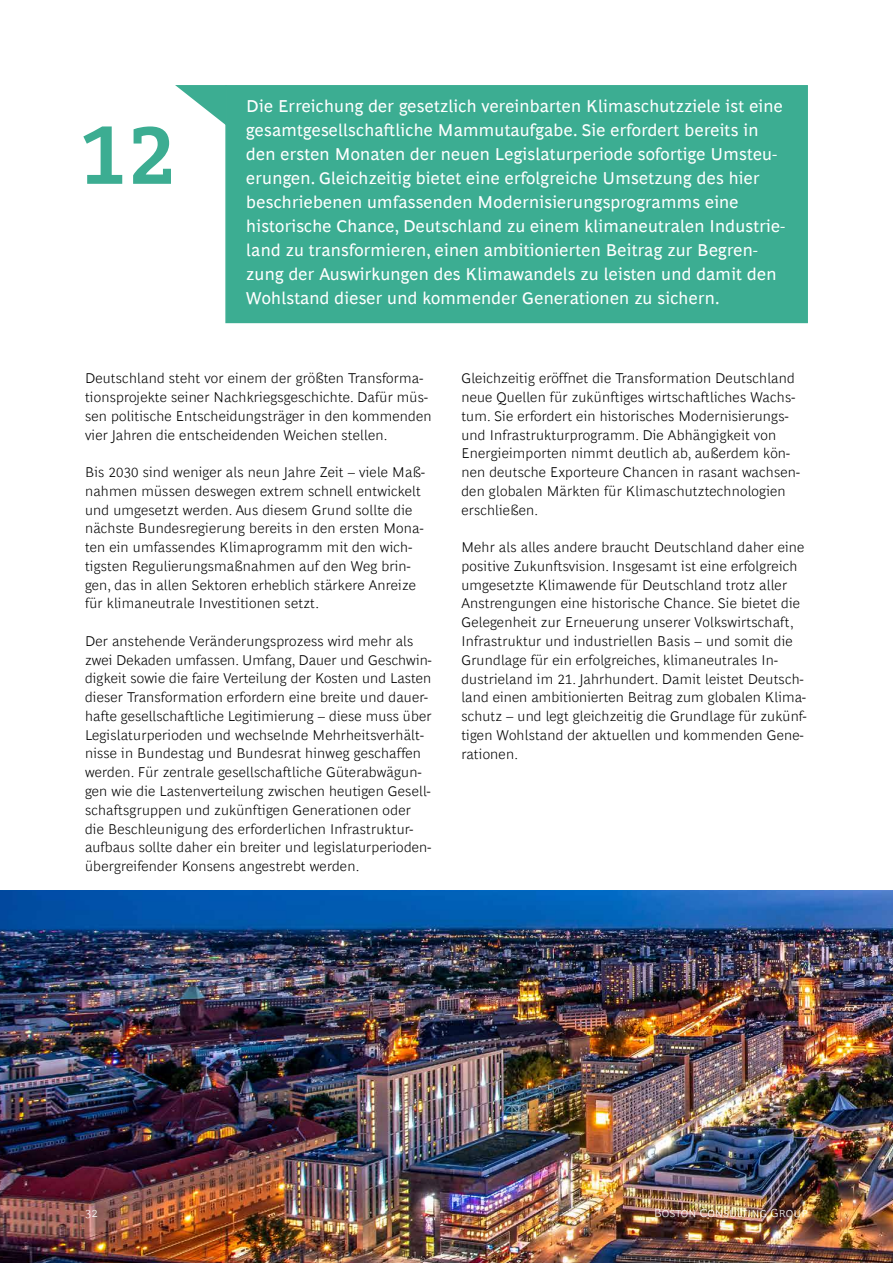
<style>
.page{position:relative;width:893px;height:1263px;background:#fff}
.page>*{position:absolute;margin:0;border:0;box-sizing:border-box;transform-origin:0 0}
.t1{font:700 87px "Henderson BCG Mod";color:#3cad92}
.t2{font:17.25px/24px "Henderson BCG Sans";letter-spacing:.015em;color:#fff}
.t3{font:300 14.25px/18.8px "Henderson BCG Sans";letter-spacing:.015em;color:#000}
.t4{font:300 12px "Henderson BCG Sans";letter-spacing:.01em;color:#fff}
</style>
<div class="page">
<div style="left:225px;top:85px;width:583px;height:238px;background:#3cad92"></div>
<svg style="left:175px;top:85px;width:51px;height:40px"></svg>
<img style="left:0;top:890px;width:893px;height:373px">
<h1 class="t1" style="left:79px;top:91px;width:98px">12</h1>
<p class="t2" style="left:246px;top:92px;width:540px">Die Erreichung der gesetzlich vereinbarten Klimaschutzziele ist eine gesamtgesellschaftliche Mammutaufgabe. Sie erfordert bereits in den ersten Monaten der neuen Legislaturperiode sofortige Umsteu&shy;erungen. Gleichzeitig bietet eine erfolgreiche Umsetzung des hier beschriebenen umfassenden Modernisierungsprogramms eine historische Chance, Deutschland zu einem klimaneutralen Industrie&shy;land zu transformieren, einen ambitionierten Beitrag zur Begren&shy;zung der Auswirkungen des Klimawandels zu leisten und damit den Wohlstand dieser und kommender Generationen zu sichern.</p>
<p class="t3" style="left:85px;top:368px;width:348px">Deutschland steht vor einem der größten Transforma&shy;tionsprojekte seiner Nachkriegsgeschichte. Dafür müs&shy;sen politische Entscheidungsträger in den kommenden vier Jahren die entscheidenden Weichen stellen.</p>
<p class="t3" style="left:85px;top:462px;width:341px">Bis 2030 sind weniger als neun Jahre Zeit – viele Maß&shy;nahmen müssen deswegen extrem schnell entwickelt und umgesetzt werden. Aus diesem Grund sollte die nächste Bundesregierung bereits in den ersten Mona&shy;ten ein umfassendes Klimaprogramm mit den wich&shy;tigsten Regulierungsmaßnahmen auf den Weg brin&shy;gen, das in allen Sektoren erheblich stärkere Anreize für klimaneutrale Investitionen setzt.</p>
<p class="t3" style="left:85px;top:630px;width:348px">Der anstehende Veränderungsprozess wird mehr als zwei Dekaden umfassen. Umfang, Dauer und Geschwin&shy;digkeit sowie die faire Verteilung der Kosten und Lasten dieser Transformation erfordern eine breite und dauer&shy;hafte gesellschaftliche Legitimierung – diese muss über Legislaturperioden und wechselnde Mehrheitsverhält&shy;nisse in Bundestag und Bundesrat hinweg geschaffen werden. Für zentrale gesellschaftliche Güterabwägun&shy;gen wie die Lastenverteilung zwischen heutigen Gesell&shy;schaftsgruppen und zukünftigen Generationen oder die Beschleunigung des erforderlichen Infrastruktur&shy;aufbaus sollte daher ein breiter und legislaturperioden&shy;übergreifender Konsens angestrebt werden.</p>
<p class="t3" style="left:461px;top:368px;width:340px">Gleichzeitig eröffnet die Transformation Deutschland neue Quellen für zukünftiges wirtschaftliches Wachs&shy;tum. Sie erfordert ein historisches Modernisierungs&shy;und Infrastrukturprogramm. Die Abhängigkeit von Energieimporten nimmt deutlich ab, außerdem kön&shy;nen deutsche Exporteure Chancen in rasant wachsen&shy;den globalen Märkten für Klimaschutztechnologien erschließen.</p>
<p class="t3" style="left:461px;top:537px;width:347px">Mehr als alles andere braucht Deutschland daher eine positive Zukunftsvision. Insgesamt ist eine erfolgreich umgesetzte Klimawende für Deutschland trotz aller Anstrengungen eine historische Chance. Sie bietet die Gelegenheit zur Erneuerung unserer Volkswirtschaft, Infrastruktur und industriellen Basis – und somit die Grundlage für ein erfolgreiches, klimaneutrales In&shy;dustrieland im 21. Jahrhundert. Damit leistet Deutsch&shy;land einen ambitionierten Beitrag zum globalen Klima&shy;schutz – und legt gleichzeitig die Grundlage für zukünf&shy;tigen Wohlstand der aktuellen und kommenden Gene&shy;rationen.</p>
<p class="t4" style="left:85px;top:1203px;width:14px">32</p>
<p class="t4" style="left:654px;top:1203px;width:155px">Boston Consulting Group</p>
</div>
